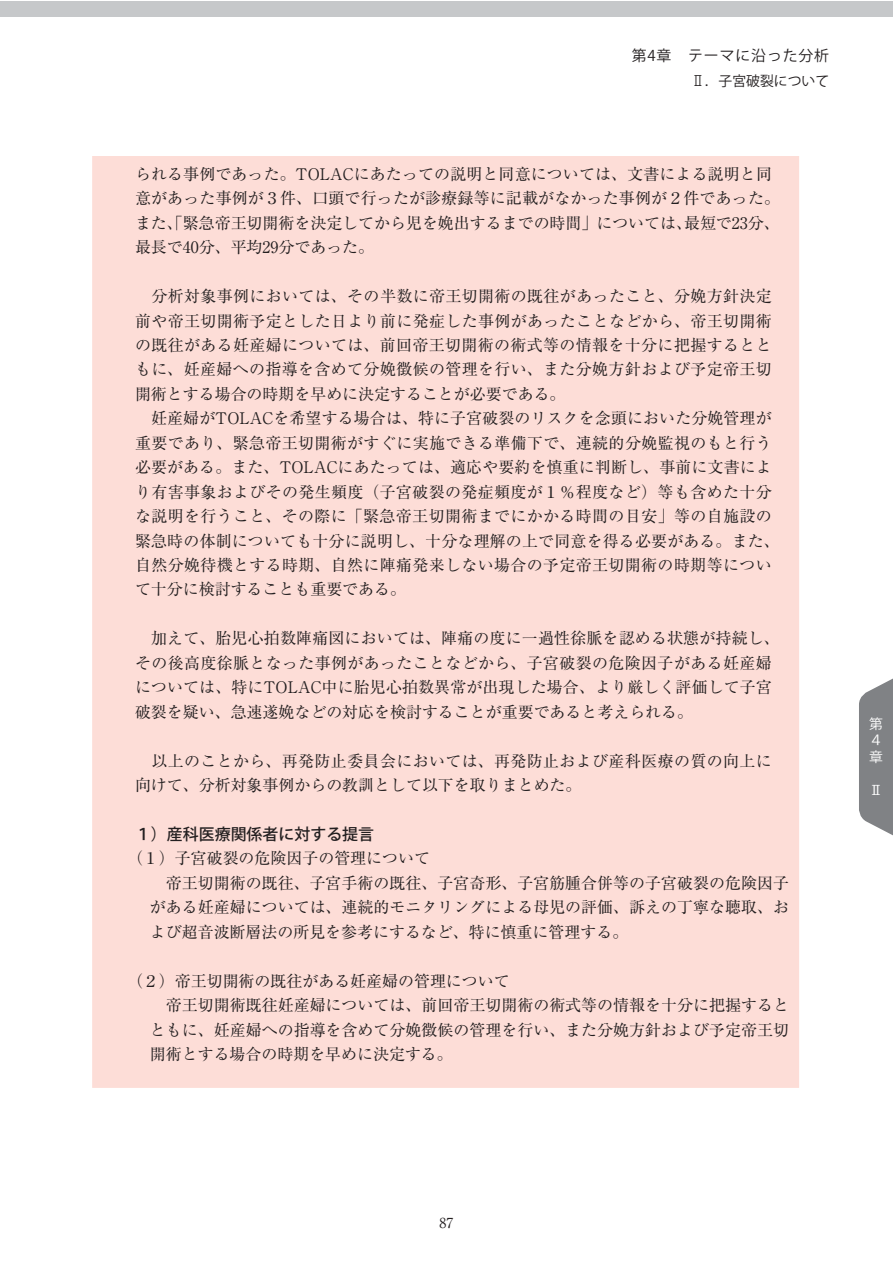
<style>
.page{position:relative;width:893px;height:1263px;background:#fff}
.page>*{position:absolute;margin:0;border:0;box-sizing:border-box;transform-origin:0 0}
.t1{font:15.9px/24.5px "Ryumin Pro Regular 90 msp RKSJ H";letter-spacing:.01em;color:#231f20}
.t2{font:15.9px "Koz Go Pro Medium 90 msp RKSJ H";color:#231f20}
.t3{font:14.85px "Koz Go Pro Regular 90 msp RKSJ V";letter-spacing:.06em;color:#231f20}
.t4{font:13.8px "Koz Go Pro Regular 90 msp RKSJ V";color:#231f20}
.t5{font:13.8px/16.6px "Koz Go Pro Regular 90 msp RKSJ V";color:#fff;text-align:justify}
.t6{font:13.8px "Ryumin Pro Regular 90 msp RKSJ H";color:#231f20}
.t7{font:13.8px "Gothic BBB Pro Medium 90 msp RKSJ V";color:#fff}
.s1{font-family:"Shin Go Pro Light 90 msp RKSJ H"}
</style>
<div class="page">
<div style="left:92px;top:156px;width:707px;height:932px;background:#fdddd7"></div>
<svg style="left:859px;top:679px;width:33px;height:156px;background:#8e9093"></svg>
<div style="left:0;top:1px;width:892px;height:16px;background:#c6c8ca"></div>
<p class="t3" style="left:632px;top:46px;width:199px">第4章　テーマに沿った分析</p>
<p class="t4" style="left:691px;top:72px;width:140px"><span class="s1">Ⅱ</span>．子宮破裂について</p>
<p class="t1" style="left:135px;top:161px;width:646px">られる事例であった。TOLACにあたっての説明と同意については、文書による説明と同意があった事例が３件、口頭で行ったが診療録等に記載がなかった事例が２件であった。また、「緊急帝王切開術を決定してから児を娩出するまでの時間」については、最短で23分、最長で40分、平均29分であった。</p>
<p class="t1" style="left:135px;top:283px;width:646px">　分析対象事例においては、その半数に帝王切開術の既往があったこと、分娩方針決定前や帝王切開術予定とした日より前に発症した事例があったことなどから、帝王切開術の既往がある妊産婦については、前回帝王切開術の術式等の情報を十分に把握するとともに、妊産婦への指導を含めて分娩徴候の管理を行い、また分娩方針および予定帝王切開術とする場合の時期を早めに決定することが必要である。<br>　妊産婦がTOLACを希望する場合は、特に子宮破裂のリスクを念頭においた分娩管理が重要であり、緊急帝王切開術がすぐに実施できる準備下で、連続的分娩監視のもと行う必要がある。また、TOLACにあたっては、適応や要約を慎重に判断し、事前に文書により有害事象およびその発生頻度（子宮破裂の発症頻度が１％程度など）等も含めた十分な説明を行うこと、その際に「緊急帝王切開術までにかかる時間の目安」等の自施設の緊急時の体制についても十分に説明し、十分な理解の上で同意を得る必要がある。また、自然分娩待機とする時期、自然に陣痛発来しない場合の予定帝王切開術の時期等について十分に検討することも重要である。</p>
<p class="t1" style="left:135px;top:625px;width:646px">　加えて、胎児心拍数陣痛図においては、陣痛の度に一過性徐脈を認める状態が持続し、その後高度徐脈となった事例があったことなどから、子宮破裂の危険因子がある妊産婦については、特にTOLAC中に胎児心拍数異常が出現した場合、より厳しく評価して子宮破裂を疑い、急速遂娩などの対応を検討することが重要であると考えられる。</p>
<p class="t1" style="left:135px;top:747px;width:638px">　以上のことから、再発防止委員会においては、再発防止および産科医療の質の向上に向けて、分析対象事例からの教訓として以下を取りまとめた。</p>
<p class="t2" style="left:135px;top:824px;width:241px">１）産科医療関係者に対する提言</p>
<p class="t1" style="left:150px;top:845px;width:641px;text-indent:-23px">（１）子宮破裂の危険因子の管理について<br>　帝王切開術の既往、子宮手術の既往、子宮奇形、子宮筋腫合併等の子宮破裂の危険因子がある妊産婦については、連続的モニタリングによる母児の評価、訴えの丁寧な聴取、および超音波断層法の所見を参考にするなど、特に慎重に管理する。</p>
<p class="t1" style="left:150px;top:967px;width:641px;text-indent:-23px">（２）帝王切開術の既往がある妊産婦の管理について<br>　帝王切開術既往妊産婦については、前回帝王切開術の術式等の情報を十分に把握するとともに、妊産婦への指導を含めて分娩徴候の管理を行い、また分娩方針および予定帝王切開術とする場合の時期を早めに決定する。</p>
<p class="t5" style="left:869px;top:716px;width:15px">第４章</p>
<p class="t7" style="left:869px;top:779px;width:15px">Ⅱ</p>
<p class="t6" style="left:440px;top:1212px;width:15px">87</p>
</div>
